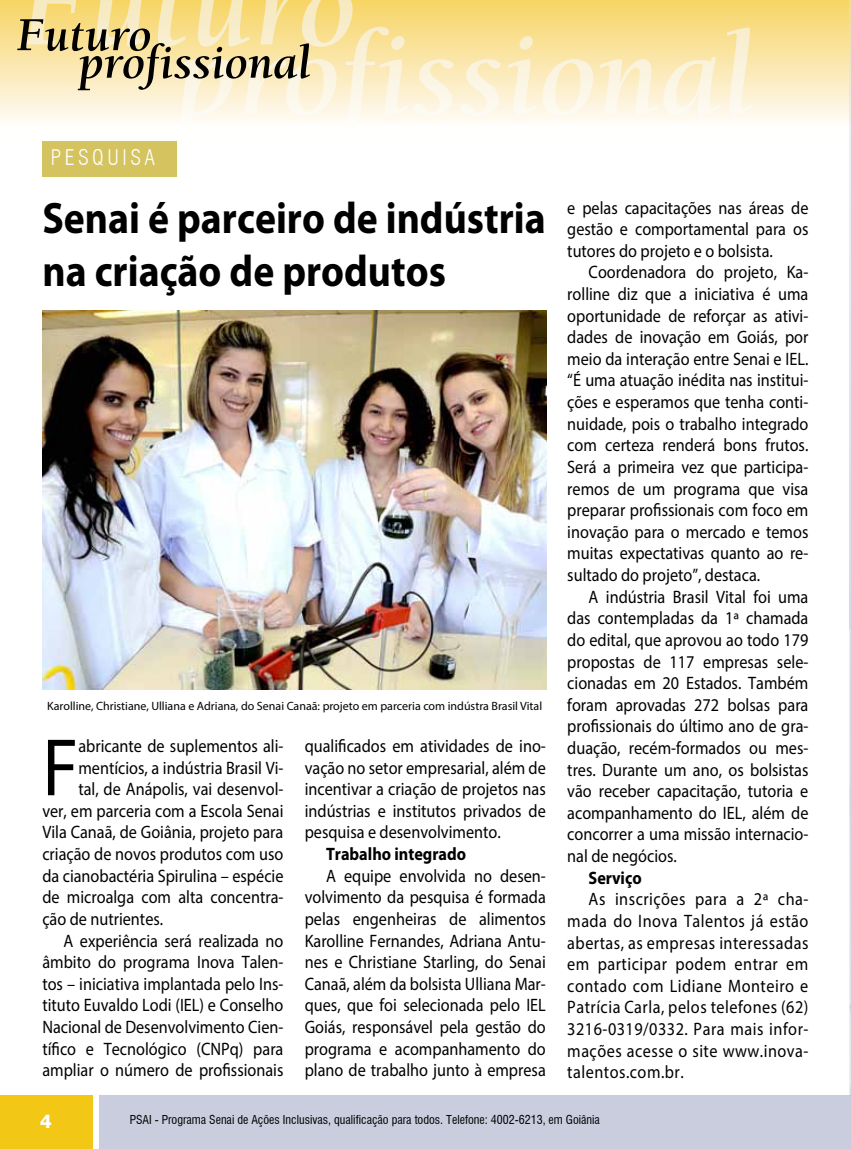
<style>
.page{position:relative;width:851px;height:1149px;background:#fff}
.page>*{position:absolute;margin:0;border:0;box-sizing:border-box;transform-origin:0 0}
.t1{font:82.05px "Myriad Pro";color:#000;scale:.9 1}
.t2{font:700 44.1px/52.9px "Myriad Pro";color:#000;scale:.9 1}
.t3{font:300 condensed 21px "Swiss 721 BT";letter-spacing:.17em;color:#fff}
.t4{font:18px/21.6px "Myriad Pro";color:#000;text-align:justify;scale:.9 1}
.t5{font:700 18px "Myriad Pro";color:#000;scale:.9 1}
.t6{font:700 18px "Tahoma";color:#fff}
.t7{font:12px "Myriad Pro";color:#000}
.t8{font:condensed 12px "Swiss 721 BT";color:#000}
</style>
<div class="page">
<div style="left:0;top:0;width:850px;height:145px;background:linear-gradient(to bottom,#f7d465,#fff)"></div>
<svg style="left:21px;top:0;width:731px;height:143px"></svg>
<svg style="left:17px;top:19px;width:293px;height:71px;background:#cfbf91"></svg>
<div style="left:0;top:1094px;width:92px;height:54px;background:#f3c716"></div>
<div style="left:99px;top:1094px;width:751px;height:54px;background:#c9cddd"></div>
<img style="left:849px;top:0;width:1px;height:1094px">
<div style="left:42px;top:141px;width:134px;height:35px;background:#d4c35f"></div>
<img style="left:43px;top:310px;width:503px;height:379px">
<p class="t3" style="left:51px;top:145px;width:106px">PESQUISA</p>
<h2 class="t2" style="left:42px;top:190px;width:560px">Senai é parceiro de indústria na criação de produtos</h2>
<p class="t4" style="left:567px;top:196px;width:269px">e pelas capacitações nas áreas de gestão e comportamental para os tutores do projeto e o bolsista.</p>
<p class="t4" style="left:567px;top:261px;width:269px;text-indent:21px">Coordenadora do projeto, Ka&shy;rolline diz que a iniciativa é uma oportunidade de reforçar as ativi&shy;dades de inovação em Goiás, por meio da interação entre Senai e IEL. “É uma atuação inédita nas institui&shy;ções e esperamos que tenha conti&shy;nuidade, pois o trabalho integrado com certeza renderá bons frutos.<br>Será a primeira vez que participa&shy;remos de um programa que visa preparar profissionais com foco em inovação para o mercado e temos muitas expectativas quanto ao re&shy;sultado do projeto”, destaca.</p>
<p class="t4" style="left:567px;top:585px;width:269px;text-indent:21px">A indústria Brasil Vital foi uma das contempladas da 1ª chamada do edital, que aprovou ao todo 179 propostas de 117 empresas sele&shy;cionadas em 20 Estados. Também foram aprovadas 272 bolsas para profissionais do último ano de gra&shy;duação, recém-formados ou mes&shy;tres. Durante um ano, os bolsistas vão receber capacitação, tutoria e acompanhamento do IEL, além de concorrer a uma missão internacio&shy;nal de negócios.</p>
<p class="t5" style="left:588px;top:865px;width:61px">Serviço</p>
<p class="t4" style="left:567px;top:887px;width:269px;text-indent:21px">As inscrições para a 2ª cha&shy;mada do Inova Talentos já estão abertas, as empresas interessadas em participar podem entrar em contado com Lidiane Monteiro e Patrícia Carla, pelos telefones (62)<br>3216-0319/0332. Para mais infor&shy;mações acesse o site www.inova&shy;talentos.com.br.</p>
<p class="t8" style="left:130px;top:1111px;width:471px">PSAI - Programa Senai de Ações Inclusivas, qualificação para todos. Telefone: 4002-6213, em Goiânia</p>
<p class="t7" style="left:47px;top:698px;width:496px">Karolline, Christiane, Ulliana e Adriana, do Senai Canaã: projeto em parceria com indústra Brasil Vital</p>
<p class="t4" style="left:305px;top:734px;width:269px">qualificados em atividades de ino&shy;vação no setor empresarial, além de incentivar a criação de projetos nas indústrias e institutos privados de pesquisa e desenvolvimento.</p>
<p class="t5" style="left:326px;top:842px;width:157px">Trabalho integrado</p>
<p class="t4" style="left:305px;top:864px;width:269px;text-indent:21px">A equipe envolvida no desen&shy;volvimento da pesquisa é formada pelas engenheiras de alimentos Karolline Fernandes, Adriana Antu&shy;nes e Christiane Starling, do Senai Canaã, além da bolsista Ulliana Mar&shy;ques, que foi selecionada pelo IEL Goiás, responsável pela gestão do programa e acompanhamento do plano de trabalho junto à empresa</p>
<h1 class="t1" style="left:42px;top:716px;width:41px">F</h1>
<p class="t4" style="left:78px;top:734px;width:229px">abricante de suplementos ali-</p>
<p class="t4" style="left:78px;top:756px;width:229px">mentícios, a indústria Brasil Vi-</p>
<p class="t4" style="left:78px;top:777px;width:229px">tal, de Anápolis, vai desenvol-</p>
<p class="t4" style="left:42px;top:799px;width:269px">ver, em parceria com a Escola Senai</p>
<p class="t4" style="left:42px;top:821px;width:269px">Vila Canaã, de Goiânia, projeto para</p>
<p class="t4" style="left:42px;top:842px;width:269px">criação de novos produtos com uso</p>
<p class="t4" style="left:42px;top:864px;width:269px">da cianobactéria Spirulina – espécie</p>
<p class="t4" style="left:42px;top:885px;width:269px">de microalga com alta concentra-</p>
<p class="t4" style="left:42px;top:907px;width:136px">ção de nutrientes.</p>
<p class="t4" style="left:64px;top:929px;width:246px">A experiência será realizada no</p>
<p class="t4" style="left:42px;top:950px;width:269px">âmbito do programa Inova Talen-</p>
<p class="t4" style="left:42px;top:972px;width:269px">tos – iniciativa implantada pelo Ins-</p>
<p class="t4" style="left:42px;top:993px;width:269px">tituto Euvaldo Lodi (IEL) e Conselho</p>
<p class="t4" style="left:42px;top:1015px;width:269px">Nacional de Desenvolvimento Cien-</p>
<p class="t4" style="left:42px;top:1037px;width:269px">tífico e Tecnológico (CNPq) para</p>
<p class="t4" style="left:42px;top:1058px;width:269px">ampliar o número de profissionais</p>
<p class="t6" style="left:40px;top:1108px;width:13px">4</p>
</div>
